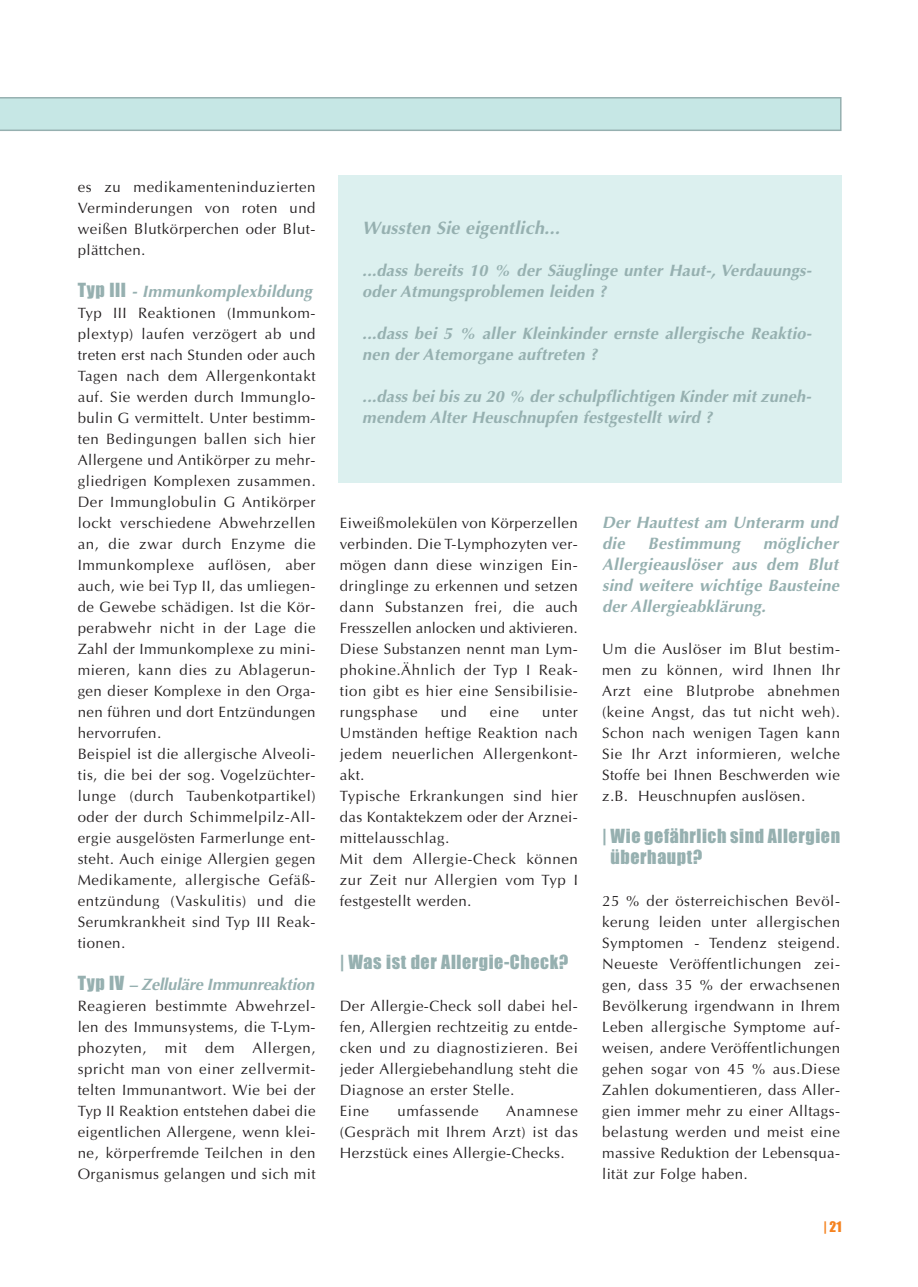
<style>
.page{position:relative;width:918px;height:1287px;background:#fff}
.page>*{position:absolute;margin:0;border:0;box-sizing:border-box;transform-origin:0 0}
.t1{font:18px/21px "Impact";letter-spacing:.03em;color:#96b0b0}
.t2{font:italic 700 18px "Optima";letter-spacing:.01em;color:#96b0b0}
.t3{font:italic 700 16.5px/21px "Optima";letter-spacing:.01em;color:#96b0b0}
.t4{font:italic 700 16.5px "Optima";letter-spacing:-.015em;color:#96b0b0}
.t5{font:15px/21px "Optima";letter-spacing:.03em;color:#231f20;text-align:justify}
.t6{font:13.5px "Impact";color:#f5821f}
.s1{font-family:"Impact";font-weight:400;font-style:normal;font-size:18px}
</style>
<div class="page">
<svg style="left:0;top:97px;width:842px;height:34px;background:#c1e2e0"></svg>
<div style="left:338px;top:175px;width:504px;height:308px;background:#dcf0ef"></div>
<p class="t5" style="left:78px;top:178px;width:239px">es zu medikamenteninduzierten Verminderungen von roten und weißen Blutkörperchen oder Blut&shy;plättchen.</p>
<p class="t3" style="left:78px;top:283px;width:236px"><span class="s1">Typ III</span> - Immunkomplexbildung</p>
<p class="t5" style="left:78px;top:304px;width:239px;text-align:left">Typ III Reaktionen (Immunkom&shy;plextyp) laufen verzögert ab und treten erst nach Stunden oder auch<br>Tagen nach dem Allergenkontakt auf. Sie werden durch Immunglo&shy;bulin G vermittelt. Unter bestimm&shy;ten Bedingungen ballen sich hier<br>Allergene und Antikörper zu mehr&shy;gliedrigen Komplexen zusammen.<br>Der Immunglobulin G Antikörper lockt verschiedene Abwehrzellen an, die zwar durch Enzyme die<br>Immunkomplexe auflösen, aber auch, wie bei Typ II, das umliegen&shy;de Gewebe schädigen. Ist die Kör&shy;perabwehr nicht in der Lage die<br>Zahl der Immunkomplexe zu mini&shy;mieren, kann dies zu Ablagerun&shy;gen dieser Komplexe in den Orga&shy;nen führen und dort Entzündungen hervorrufen.<br>Beispiel ist die allergische Alveoli&shy;tis, die bei der sog. Vogelzüchter&shy;lunge (durch Taubenkotpartikel) oder der durch Schimmelpilz-All&shy;ergie ausgelösten Farmerlunge ent&shy;steht. Auch einige Allergien gegen<br>Medikamente, allergische Gefäß&shy;entzündung (Vaskulitis) und die<br>Serumkrankheit sind Typ III Reak&shy;tionen.</p>
<p class="t4" style="left:78px;top:978px;width:238px"><span class="s1">Typ IV</span> – Zelluläre Immunreaktion</p>
<p class="t5" style="left:78px;top:997px;width:239px">Reagieren bestimmte Abwehrzel&shy;len des Immunsystems, die T-Lym&shy;phozyten, mit dem Allergen, spricht man von einer zellvermit&shy;telten Immunantwort. Wie bei der Typ II Reaktion entstehen dabei die eigentlichen Allergene, wenn klei&shy;ne, körperfremde Teilchen in den Organismus gelangen und sich mit</p>
<p class="t2" style="left:362px;top:220px;width:199px">Wussten Sie eigentlich...</p>
<p class="t3" style="left:362px;top:262px;width:451px">...dass bereits 10 % der Säuglinge unter Haut-, Verdauungs&shy;oder Atmungsproblemen leiden ?</p>
<p class="t3" style="left:362px;top:325px;width:451px">...dass bei 5 % aller Kleinkinder ernste allergische Reaktio&shy;nen der Atemorgane auftreten ?</p>
<p class="t3" style="left:362px;top:388px;width:451px">...dass bei bis zu 20 % der schulpflichtigen Kinder mit zuneh&shy;mendem Alter Heuschnupfen festgestellt wird ?</p>
<p class="t5" style="left:340px;top:514px;width:239px">Eiweißmolekülen von Körperzellen verbinden. Die T-Lymphozyten ver&shy;mögen dann diese winzigen Ein&shy;dringlinge zu erkennen und setzen dann Substanzen frei, die auch Fresszellen anlocken und aktivieren.<br>Diese Substanzen nennt man Lym&shy;phokine.Ähnlich der Typ I Reak&shy;tion gibt es hier eine Sensibilisie&shy;rungsphase</p>
<p class="t5" style="left:441px;top:703px;width:28px">und</p>
<p class="t5" style="left:490px;top:703px;width:31px">eine</p>
<p class="t5" style="left:340px;top:703px;width:239px;text-align:left;text-indent:202px">unter<br>Umständen heftige Reaktion nach jedem neuerlichen Allergenkont&shy;akt.<br>Typische Erkrankungen sind hier das Kontaktekzem oder der Arznei&shy;mittelausschlag.<br>Mit dem Allergie-Check können zur Zeit nur Allergien vom Typ I festgestellt werden.</p>
<p class="t1" style="left:340px;top:953px;width:230px">| Was ist der Allergie-Check?</p>
<p class="t5" style="left:340px;top:997px;width:239px;text-align:left">Der Allergie-Check soll dabei hel&shy;fen, Allergien rechtzeitig zu entde&shy;cken und zu diagnostizieren. Bei jeder Allergiebehandlung steht die<br>Diagnose an erster Stelle.<br>Eine</p>
<p class="t5" style="left:397px;top:1102px;width:83px">umfassende</p>
<p class="t5" style="left:340px;top:1102px;width:239px;text-indent:166px">Anamnese (Gespräch mit Ihrem Arzt) ist das Herzstück eines Allergie-Checks.</p>
<p class="t3" style="left:602px;top:514px;width:237px">Der Hauttest am Unterarm und die</p>
<p class="t3" style="left:602px;top:535px;width:238px;text-align:justify;text-indent:161px">möglicher Allergieauslöser aus dem Blut sind weitere wichtige Bausteine der Allergieabklärung.</p>
<p class="t5" style="left:602px;top:640px;width:239px">Um die Auslöser im Blut bestim&shy;men zu können, wird Ihnen Ihr Arzt eine Blutprobe abnehmen (keine Angst, das tut nicht weh).<br>Schon nach wenigen Tagen kann Sie Ihr Arzt informieren, welche Stoffe bei Ihnen Beschwerden wie z.B. Heuschnupfen auslösen.</p>
<p class="t1" style="left:611px;top:827px;width:231px;text-indent:-9px">| Wie gefährlich sind Allergien überhaupt?</p>
<p class="t5" style="left:602px;top:892px;width:239px">25 % der österreichischen Bevöl&shy;kerung leiden unter allergischen Symptomen - Tendenz steigend.<br>Neueste Veröffentlichungen zei&shy;gen, dass 35 % der erwachsenen Bevölkerung irgendwann in Ihrem Leben allergische Symptome auf&shy;weisen, andere Veröffentlichungen gehen sogar von 45 % aus.Diese Zahlen dokumentieren, dass Aller&shy;gien immer mehr zu einer Alltags&shy;belastung werden und meist eine massive Reduktion der Lebensqua&shy;lität zur Folge haben.</p>
<p class="t3" style="left:648px;top:535px;width:94px">Bestimmung</p>
<p class="t6" style="left:823px;top:1223px;width:20px">| 21</p>
</div>
